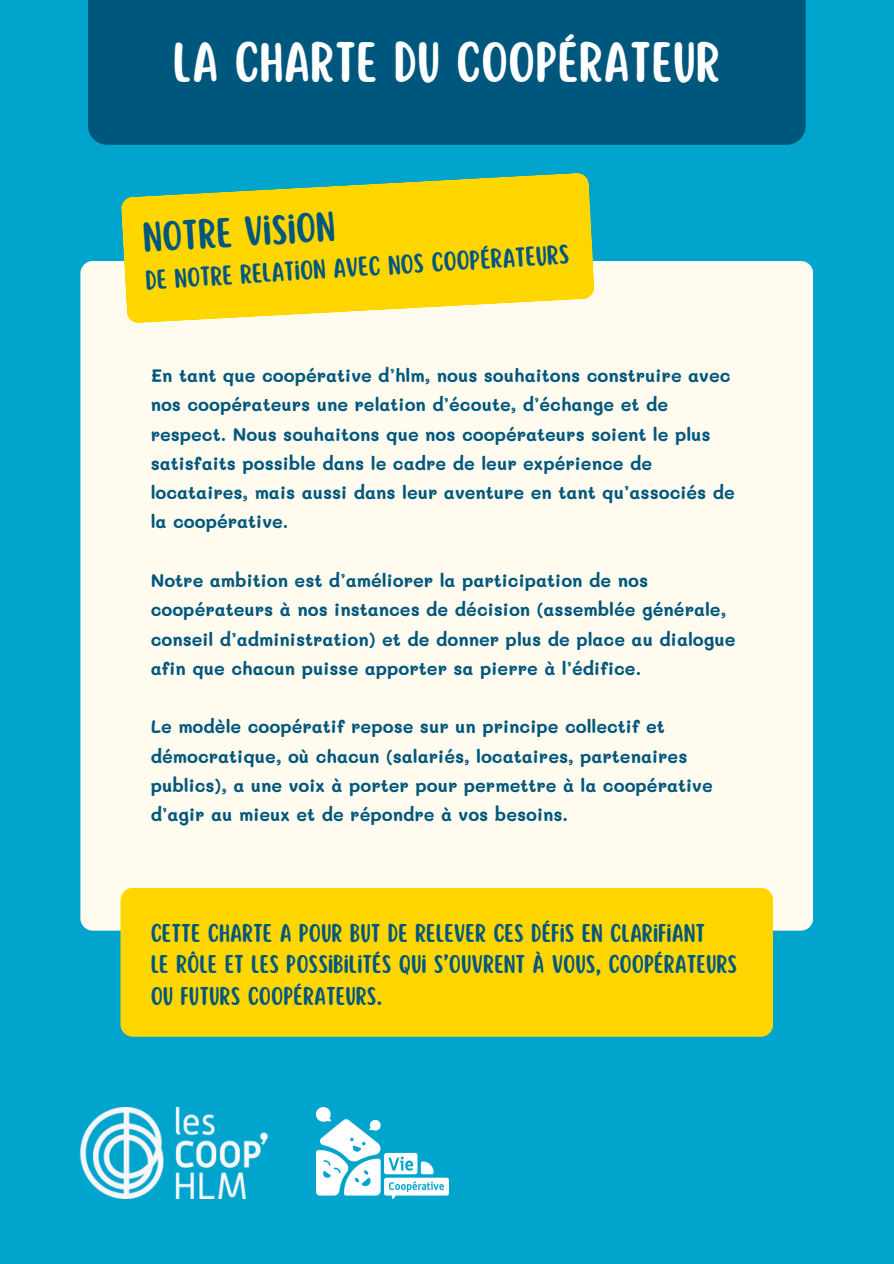
<style>
.page{position:relative;width:894px;height:1264px;background:#fff}
.page>*{position:absolute;margin:0;border:0;box-sizing:border-box;transform-origin:0 0}
.t1{font:49.8px "Scripter";color:#fff}
.t2{font:37.05px "Scripter";color:#00577d}
.t3{font:24px "Scripter";color:#00577d}
.t4{font:22.5px/31.5px "Scripter";color:#00577d}
.t5{font:700 18px/29.2px "Mali";color:#00577d}
</style>
<div class="page">
<div style="left:0;top:0;width:893px;height:1263px;background:#01a4cd"></div>
<div style="left:88px;top:0;width:717px;height:145px;background:#00577d"></div>
<div style="left:80px;top:261px;width:732px;height:669px;background:#fffcef;border-radius:12px"></div>
<div style="left:120px;top:887px;width:652px;height:149px;background:#ffd600;border-radius:12px"></div>
<img style="left:79px;top:1107px;width:190px;height:91px">
<img style="left:316px;top:1107px;width:133px;height:91px">
<svg style="left:121px;top:173px;width:473px;height:150px;fill:#ffd600"></svg>
<p class="t1" style="left:173px;top:37px;width:549px">LA CHARTE DU COOPÉRATEUR</p>
<h2 class="t2" style="left:141px;top:220px;width:194px;rotate:-4deg">NOTRE VISION</h2>
<h2 class="t3" style="left:145px;top:270px;width:425px;rotate:-4deg">DE NOTRE RELATION AVEC NOS COOPÉRATEURS</h2>
<h1 class="t5" style="left:151px;top:360px;width:585px">En tant que coopérative d’hlm, nous souhaitons construire avec nos coopérateurs une relation d’écoute, d’échange et de respect. Nous souhaitons que nos coopérateurs soient le plus satisfaits possible dans le cadre de leur expérience de locataires, mais aussi dans leur aventure en tant qu’associés de la coopérative.</h1>
<h2 class="t5" style="left:151px;top:565px;width:586px">Notre ambition est d’améliorer la participation de nos coopérateurs à nos instances de décision (assemblée générale, conseil d’administration) et de donner plus de place au dialogue afin que chacun puisse apporter sa pierre à l’édifice.</h2>
<p class="t5" style="left:151px;top:711px;width:563px">Le modèle coopératif repose sur un principe collectif et démocratique, où chacun (salariés, locataires, partenaires publics), a une voix à porter pour permettre à la coopérative d’agir au mieux et de répondre à vos besoins.</p>
<p class="t4" style="left:151px;top:918px;width:588px">CETTE CHARTE A POUR BUT DE RELEVER CES DÉFIS EN CLARIFIANT<br>LE RÔLE ET LES POSSIBILITÉS QUI S’OUVRENT À VOUS, COOPÉRATEURS<br>OU FUTURS COOPÉRATEURS.</p>
</div>
